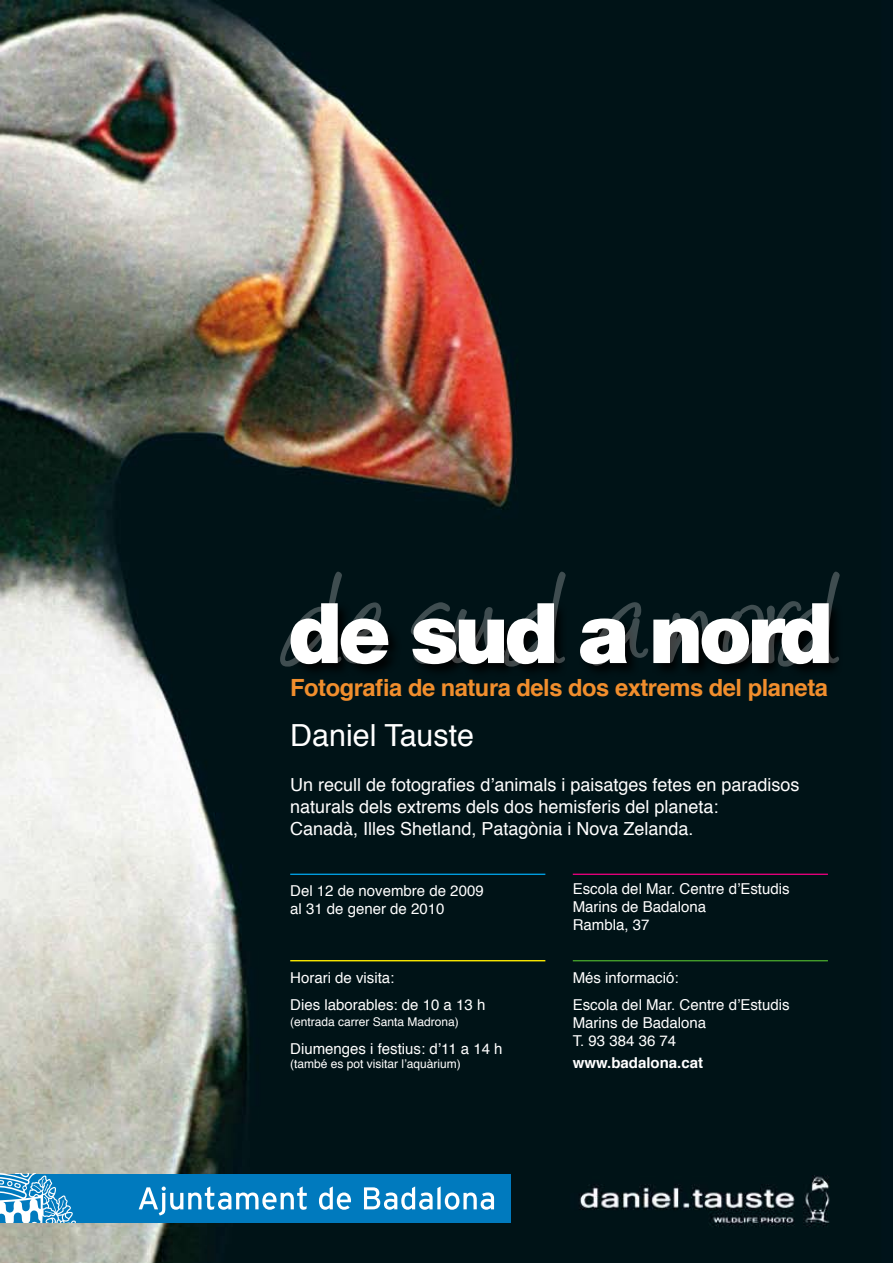
<style>
.page{position:relative;width:893px;height:1263px;background:#fff}
.page>*{position:absolute;margin:0;border:0;box-sizing:border-box;transform-origin:0 0}
.t1{font:900 83.7px "Helvetica Neue LT Std";letter-spacing:-.05em;color:#fff}
.t2{font:30.45px "Helvetica";color:#fff}
.t3{font:700 23.7px "Helvetica";letter-spacing:-.02em;color:#f18e2d}
.t4{font:18px/21.6px "Helvetica";color:#fff}
.t5{font:15px/18px "Helvetica";color:#fff}
.t6{font:700 15px "Helvetica";color:#fff}
.t7{font:12px "Helvetica";color:#fff}
</style>
<div class="page">
<img style="left:0;top:0;width:893px;height:1263px">
<div style="left:0;top:1174px;width:511px;height:48px;background:#007abe"></div>
<svg style="left:0;top:1174px;width:76px;height:48px"></svg>
<svg style="left:139px;top:1186px;width:168px;height:29px"></svg>
<svg style="left:319px;top:1186px;width:32px;height:24px"></svg>
<svg style="left:364px;top:1186px;width:130px;height:24px"></svg>
<div style="left:289px;top:601px;width:554px;height:77px;background:#001115"></div>
<svg style="left:280px;top:572px;width:560px;height:95px"></svg>
<hr style="left:290px;top:873px;width:255px;height:2px;background:#009ee0">
<hr style="left:290px;top:960px;width:255px;height:1px;background:#ffed00">
<hr style="left:573px;top:873px;width:255px;height:2px;background:#e2007a">
<hr style="left:573px;top:960px;width:255px;height:1px;background:#45a12b">
<h1 class="t1" style="left:288px;top:583px;width:547px">de sud a nord</h1>
<h3 class="t3" style="left:290px;top:668px;width:539px">Fotografia de natura dels dos extrems del planeta</h3>
<h2 class="t2" style="left:290px;top:712px;width:185px">Daniel Tauste</h2>
<p class="t4" style="left:290px;top:775px;width:511px">Un recull de fotografies d’animals i paisatges fetes en paradisos naturals dels extrems dels dos hemisferis del planeta:<br>Canadà, Illes Shetland, Patagònia i Nova Zelanda.</p>
<p class="t5" style="left:290px;top:882px;width:195px">Del 12 de novembre de 2009 al 31 de gener de 2010</p>
<p class="t5" style="left:290px;top:965px;width:197px;line-height:26.5px">Horari de visita:<br>Dies laborables: de 10 a 13 h</p>
<p class="t7" style="left:290px;top:1013px;width:170px">(entrada carrer Santa Madrona)</p>
<p class="t5" style="left:290px;top:1040px;width:214px">Diumenges i festius: d’11 a 14 h</p>
<p class="t7" style="left:290px;top:1055px;width:172px">(també es pot visitar l’aquàrium)</p>
<p class="t5" style="left:573px;top:880px;width:218px">Escola del Mar. Centre d’Estudis<br>Marins de Badalona<br>Rambla, 37</p>
<p class="t5" style="left:573px;top:965px;width:218px;line-height:26.5px">Més informació:<br>Escola del Mar. Centre d’Estudis</p>
<p class="t5" style="left:573px;top:1014px;width:135px">Marins de Badalona<br>T. 93 384 36 74</p>
<p class="t6" style="left:573px;top:1051px;width:132px">www.badalona.cat</p>
</div>
